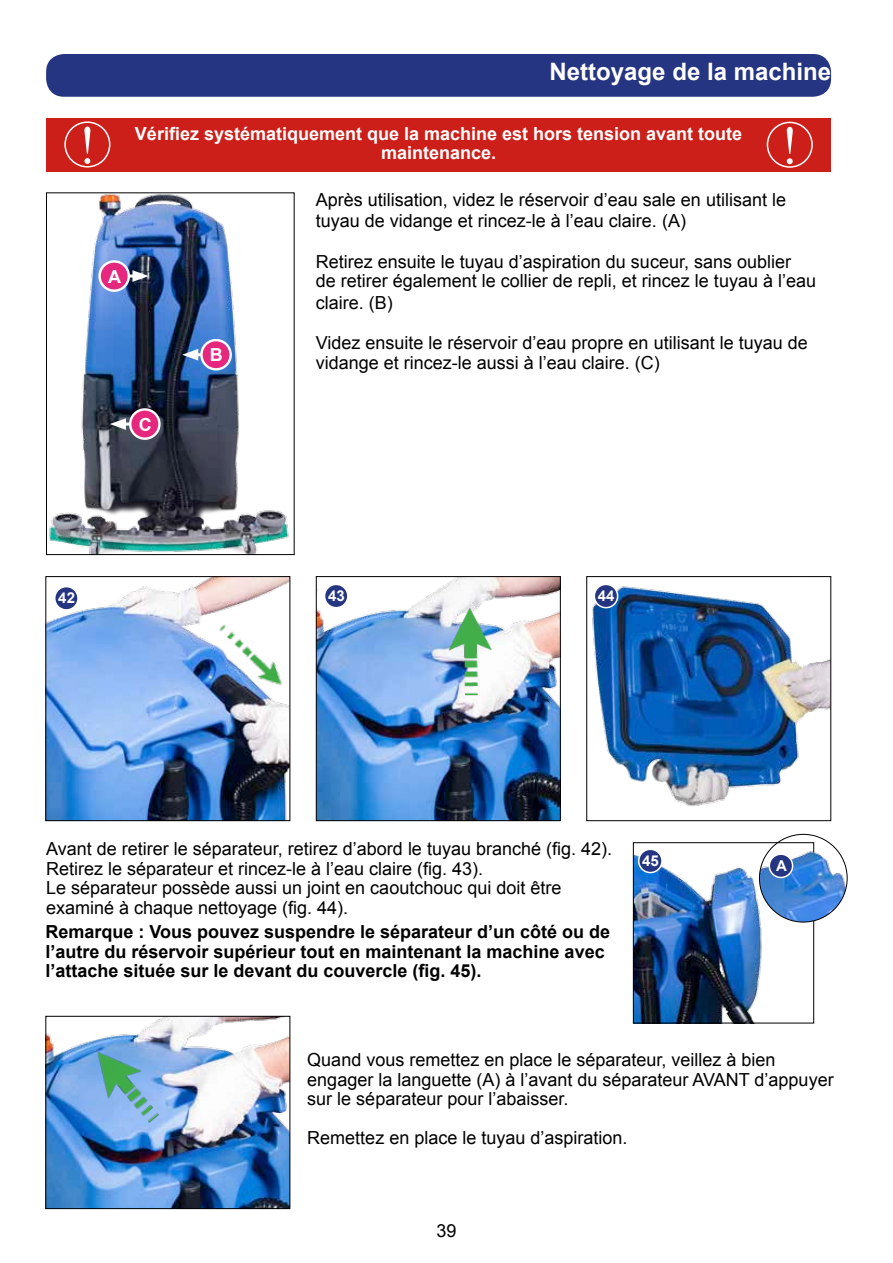
<style>
.page{position:relative;width:893px;height:1263px;background:#fff}
.page>*{position:absolute;margin:0;border:0;box-sizing:border-box;transform-origin:0 0}
.t1{font:54px "Times New Roman";color:#fff}
.t2{font:700 24px "Arial";color:#fff}
.t3{font:18px/19.5px "Arial";color:#000}
.t4{font:700 18px/19.5px "Arial";color:#000}
.t5{font:700 18px "Arial";color:#fff}
.t6{font:700 15px "Arial";color:#fff}
</style>
<div class="page">
<div style="left:46px;top:54px;width:785px;height:43px;background:#263582;border-radius:18px"></div>
<div style="left:46px;top:118px;width:785px;height:53px;background:#cc1f19"></div>
<div style="left:64px;top:121px;width:46px;height:47px;border:2px solid #fff;border-radius:50%"></div>
<div style="left:767px;top:122px;width:46px;height:46px;border:2px solid #fff;border-radius:50%"></div>
<img style="left:49px;top:194px;width:240px;height:359px">
<div style="left:46px;top:192px;width:249px;height:363px;border:1px solid #000"></div>
<img style="left:635px;top:850px;width:177px;height:171px">
<div style="left:633px;top:842px;width:181px;height:181px;border:1px solid #000"></div>
<img style="left:47px;top:578px;width:241px;height:241px">
<div style="left:45px;top:576px;width:245px;height:245px;border:1px solid #000"></div>
<img style="left:318px;top:578px;width:241px;height:241px">
<div style="left:316px;top:576px;width:245px;height:245px;border:1px solid #000"></div>
<img style="left:592px;top:586px;width:237px;height:221px">
<div style="left:586px;top:576px;width:245px;height:245px;border:1px solid #000"></div>
<svg style="left:129px;top:270px;width:20px;height:12px"></svg>
<svg style="left:100px;top:261px;width:29px;height:30px"></svg>
<div style="left:98px;top:260px;width:32px;height:32px;border:2px solid #fff;border-radius:50%"></div>
<svg style="left:182px;top:349px;width:19px;height:12px"></svg>
<div style="left:201px;top:340px;width:30px;height:29px;background:#e5287e;border-radius:50%"></div>
<div style="left:200px;top:339px;width:32px;height:31px;border:2px solid #fff;border-radius:50%"></div>
<svg style="left:110px;top:418px;width:20px;height:12px"></svg>
<div style="left:130px;top:409px;width:29px;height:30px;background:#e5287e;border-radius:50%"></div>
<div style="left:129px;top:408px;width:32px;height:32px;border:2px solid #fff;border-radius:50%"></div>
<div style="left:55px;top:587px;width:23px;height:23px;background:#263582;border-radius:50%"></div>
<div style="left:54px;top:586px;width:25px;height:25px;border:2px solid #fff;border-radius:50%"></div>
<div style="left:325px;top:584px;width:23px;height:24px;background:#263582;border-radius:50%"></div>
<div style="left:324px;top:584px;width:25px;height:24px;border:2px solid #fff;border-radius:50%"></div>
<div style="left:594px;top:584px;width:24px;height:24px;background:#263582;border-radius:50%"></div>
<div style="left:594px;top:584px;width:24px;height:24px;border:2px solid #fff;border-radius:50%"></div>
<div style="left:639px;top:849px;width:23px;height:23px;background:#263582;border-radius:50%"></div>
<div style="left:638px;top:848px;width:25px;height:25px;border:2px solid #fff;border-radius:50%"></div>
<img style="left:439px;top:598px;width:61px;height:111px">
<img style="left:209px;top:621px;width:82px;height:71px">
<img style="left:47px;top:1018px;width:241px;height:189px">
<div style="left:45px;top:1016px;width:245px;height:193px;border:1px solid #000"></div>
<img style="left:68px;top:1025px;width:117px;height:125px">
<img style="left:759px;top:834px;width:88px;height:88px;border-radius:44px">
<div style="left:769px;top:854px;width:24px;height:23px;background:#263582;border-radius:50%"></div>
<div style="left:769px;top:853px;width:24px;height:25px;border:2px solid #fff;border-radius:50%"></div>
<h1 class="t1" style="left:78px;top:109px;width:19px">!</h1>
<h2 class="t2" style="left:550px;top:55px;width:283px">Nettoyage de la machine</h2>
<p class="t5" style="left:108px;top:264px;width:14px">A</p>
<p class="t5" style="left:135px;top:121px;width:609px">Vérifiez systématiquement que la machine est hors tension avant toute</p>
<p class="t5" style="left:381px;top:141px;width:117px">maintenance.</p>
<h1 class="t1" style="left:781px;top:109px;width:19px">!</h1>
<p class="t5" style="left:210px;top:343px;width:14px">B</p>
<p class="t3" style="left:316px;top:189px;width:472px;line-height:21.6px">Après utilisation, videz le réservoir d’eau sale en utilisant le tuyau de vidange et rincez-le à l’eau claire. (A)</p>
<p class="t3" style="left:316px;top:252px;width:502px">Retirez ensuite le tuyau d’aspiration du suceur, sans oublier<br>de retirer également le collier de repli, et rincez le tuyau à l’eau</p>
<p class="t3" style="left:316px;top:293px;width:79px">claire. (B)</p>
<p class="t3" style="left:316px;top:333px;width:493px">Videz ensuite le réservoir d’eau propre en utilisant le tuyau de vidange et rincez-le aussi à l’eau claire. (C)</p>
<p class="t5" style="left:139px;top:412px;width:14px">C</p>
<p class="t6" style="left:58px;top:588px;width:18px">42</p>
<p class="t6" style="left:328px;top:586px;width:18px">43</p>
<p class="t6" style="left:598px;top:586px;width:18px">44</p>
<p class="t3" style="left:46px;top:839px;width:567px">Avant de retirer le séparateur, retirez d’abord le tuyau branché (fig. 42).<br>Retirez le séparateur et rincez-le à l’eau claire (fig. 43).<br>Le séparateur possède aussi un joint en caoutchouc qui doit être examiné à chaque nettoyage (fig. 44).</p>
<p class="t4" style="left:45px;top:923px;width:566px">Remarque : Vous pouvez suspendre le séparateur d’un côté ou de l’autre du réservoir supérieur tout en maintenant la machine avec l’attache située sur le devant du couvercle (fig. 45).</p>
<p class="t6" style="left:642px;top:851px;width:18px">45</p>
<p class="t6" style="left:776px;top:856px;width:12px">A</p>
<p class="t3" style="left:307px;top:1050px;width:528px">Quand vous remettez en place le séparateur, veillez à bien engager la languette (A) à l’avant du séparateur AVANT d’appuyer sur le séparateur pour l’abaisser.</p>
<p class="t3" style="left:307px;top:1128px;width:322px">Remettez en place le tuyau d’aspiration.</p>
<p class="t3" style="left:436px;top:1221px;width:22px">39</p>
</div>
